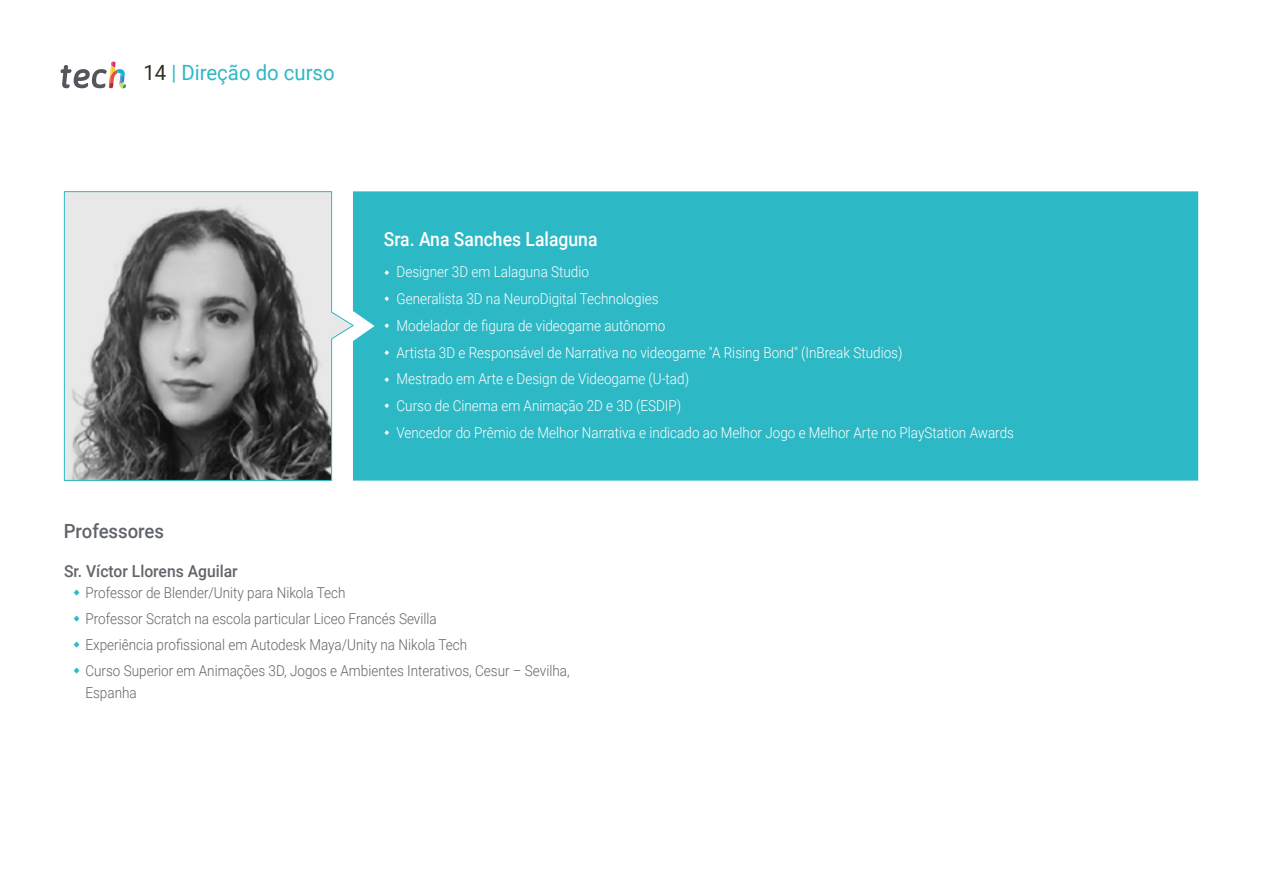
<style>
.page{position:relative;width:1263px;height:893px;background:#fff}
.page>*{position:absolute;margin:0;border:0;box-sizing:border-box;transform-origin:0 0}
.t1{font:21px "Roboto";color:#2db8c5}
.t2{font:500 19.5px "Roboto";color:#fff;scale:.9 1}
.t3{font:500 19.5px "Roboto";color:#61646a;scale:.95 1}
.t4{font:500 16.5px "Roboto";color:#61646a;scale:.95 1}
.t5{font:300 15px/26.7px "Roboto";color:#fff;scale:.9 1}
.t6{font:300 15px/26px "Roboto";color:#61646a;scale:.9 1}
.s1{color:#312e20}
</style>
<div class="page">
<svg style="left:61px;top:62px;width:65px;height:27px"></svg>
<div style="left:354px;top:191px;width:844px;height:290px;background:#2db8c5"></div>
<svg style="left:64px;top:191px;width:290px;height:290px;background:#909292"></svg>
<svg style="left:385px;top:270px;width:4px;height:5px"></svg>
<svg style="left:385px;top:296px;width:4px;height:5px"></svg>
<svg style="left:385px;top:323px;width:4px;height:5px"></svg>
<svg style="left:385px;top:350px;width:4px;height:5px"></svg>
<svg style="left:385px;top:377px;width:4px;height:5px"></svg>
<svg style="left:385px;top:403px;width:4px;height:5px"></svg>
<svg style="left:385px;top:430px;width:4px;height:5px"></svg>
<h1 class="t1" style="left:144px;top:57px;width:193px"><span class="s1">14</span> | Direção do curso</h1>
<h2 class="t2" style="left:384px;top:225px;width:239px">Sra. Ana Sanches Lalaguna</h2>
<p class="t5" style="left:396px;top:258px;width:688px">Designer 3D em Lalaguna Studio<br>Generalista 3D na NeuroDigital Technologies<br>Modelador de figura de videogame autônomo<br>Artista 3D e Responsável de Narrativa no videogame "A Rising Bond" (InBreak Studios)<br>Mestrado em Arte e Design de Videogame (U-tad)<br>Curso de Cinema em Animação 2D e 3D (ESDIP)<br>Vencedor do Prêmio de Melhor Narrativa e indicado ao Melhor Jogo e Melhor Arte no PlayStation Awards</p>
<h2 class="t3" style="left:64px;top:517px;width:107px">Professores</h2>
<p class="t4" style="left:64px;top:559px;width:184px">Sr. Víctor Llorens Aguilar</p>
<p class="t6" style="left:85px;top:579px;width:539px">Professor de Blender/Unity para Nikola Tech<br>Professor Scratch na escola particular Liceo Francés Sevilla<br>Experiência profissional em Autodesk Maya/Unity na Nikola Tech<br>Curso Superior em Animações 3D, Jogos e Ambientes Interativos, Cesur – Sevilha,</p>
<p class="t6" style="left:85px;top:679px;width:58px">Espanha</p>
</div>
